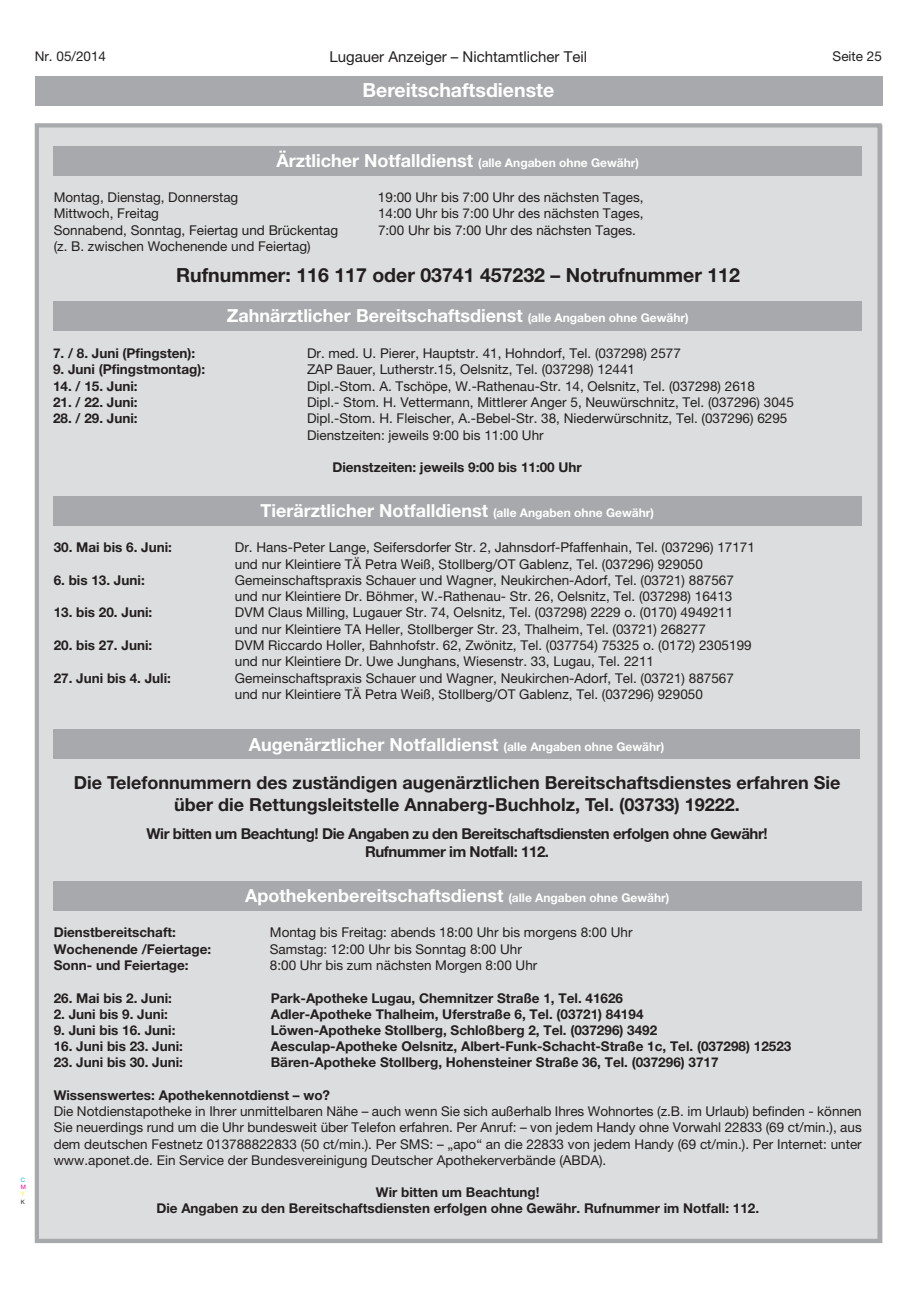
<style>
.page{position:relative;width:915px;height:1297px;background:#fff}
.page>*{position:absolute;margin:0;border:0;box-sizing:border-box;transform-origin:0 0}
.t1{font:700 19.5px "Helvetica Neue";color:#231f20}
.t2{font:700 19.5px "Helvetica Neue";color:#fff}
.t3{font:700 18px "Helvetica Neue";color:#fff}
.t4{font:700 18px/21.6px "Helvetica Neue";color:#231f20;text-align:center}
.t5{font:700 15px/18px "Helvetica Neue";letter-spacing:-.03em;color:#231f20;text-align:center}
.t6{font:15px "Helvetica Neue";color:#231f20}
.t7{font:13.5px/16.4px "Helvetica Neue";color:#231f20}
.t8{font:700 13.5px/16.2px "Helvetica Neue";color:#231f20;text-align:center}
.t9{font:6px "Helvetica Neue";color:#00adef}
.t10{font:6px "Helvetica Neue";color:#ec008c}
.t11{font:6px "Helvetica Neue";color:#fff200}
.t12{font:6px "Helvetica Neue";color:#231f20}
.s1{font-size:12px}
</style>
<div class="page">
<div style="left:35px;top:76px;width:846px;height:30px;background:#a7a9ac"></div>
<div style="left:37px;top:125px;width:842px;height:1116px;background:#dcddde"></div>
<div style="left:35px;top:123px;width:846px;height:1120px;border:4px solid #a7a9ac"></div>
<div style="left:54px;top:146px;width:807px;height:29px;background:#a7a9ac"></div>
<div style="left:54px;top:301px;width:807px;height:30px;background:#a7a9ac"></div>
<div style="left:53px;top:730px;width:806px;height:29px;background:#a7a9ac"></div>
<div style="left:53px;top:496px;width:807px;height:29px;background:#a7a9ac"></div>
<div style="left:53px;top:881px;width:808px;height:29px;background:#a7a9ac"></div>
<p class="t7" style="left:35px;top:49px;width:73px">Nr. 05/2014</p>
<p class="t6" style="left:329px;top:51px;width:259px">Lugauer Anzeiger – Nichtamtlicher Teil</p>
<p class="t7" style="left:832px;top:49px;width:51px">Seite 25</p>
<h1 class="t2" style="left:362px;top:83px;width:193px">Bereitschaftsdienste</h1>
<h1 class="t2" style="left:379px;top:83px;width:161px">Seitenüberschrift</h1>
<p class="t9" style="left:21px;top:1178px;width:6px">C</p>
<p class="t10" style="left:21px;top:1185px;width:7px">M</p>
<p class="t11" style="left:21px;top:1192px;width:5px">Y</p>
<p class="t12" style="left:21px;top:1199px;width:6px">K</p>
<h2 class="t3" style="left:276px;top:154px;width:364px">Ärztlicher Notfalldienst <span class="s1">(alle Angaben ohne Gewähr)</span></h2>
<p class="t7" style="left:54px;top:190px;width:186px">Montag, Dienstag, Donnerstag</p>
<p class="t7" style="left:378px;top:190px;width:267px">19:00 Uhr bis 7:00 Uhr des nächsten Tages,</p>
<p class="t7" style="left:54px;top:207px;width:107px">Mittwoch, Freitag</p>
<p class="t7" style="left:378px;top:207px;width:267px">14:00 Uhr bis 7:00 Uhr des nächsten Tages,</p>
<p class="t7" style="left:54px;top:223px;width:286px">Sonnabend, Sonntag, Feiertag und Brückentag</p>
<p class="t7" style="left:378px;top:223px;width:259px">7:00 Uhr bis 7:00 Uhr des nächsten Tages.</p>
<p class="t7" style="left:54px;top:239px;width:258px">(z. B. zwischen Wochenende und Feiertag)</p>
<h1 class="t1" style="left:176px;top:268px;width:565px">Rufnummer: 116 117 oder 03741 457232 – Notrufnummer 112</h1>
<h2 class="t3" style="left:227px;top:310px;width:463px">Zahnärztlicher Bereitschaftsdienst <span class="s1">(alle Angaben ohne Gewähr)</span></h2>
<p class="t8" style="left:53px;top:346px;width:144px">7. / 8. Juni (Pfingsten):</p>
<p class="t7" style="left:307px;top:346px;width:375px">Dr. med. U. Pierer, Hauptstr. 41, Hohndorf, Tel. (037298) 2577</p>
<p class="t8" style="left:53px;top:362px;width:153px">9. Juni (Pfingstmontag):</p>
<p class="t7" style="left:307px;top:362px;width:329px">ZAP Bauer, Lutherstr.15, Oelsnitz, Tel. (037298) 12441</p>
<p class="t8" style="left:53px;top:379px;width:86px">14. / 15. Juni:</p>
<p class="t7" style="left:307px;top:379px;width:449px">Dipl.-Stom. A. Tschöpe, W.-Rathenau-Str. 14, Oelsnitz, Tel. (037298) 2618</p>
<p class="t8" style="left:53px;top:395px;width:86px">21. / 22. Juni:</p>
<p class="t7" style="left:307px;top:395px;width:488px">Dipl.- Stom. H. Vettermann, Mittlerer Anger 5, Neuwürschnitz, Tel. (037296) 3045</p>
<p class="t8" style="left:53px;top:412px;width:86px">28. / 29. Juni:</p>
<p class="t7" style="left:307px;top:412px;width:481px">Dipl.-Stom. H. Fleischer, A.-Bebel-Str. 38, Niederwürschnitz, Tel. (037296) 6295<br>Dienstzeiten: jeweils 9:00 bis 11:00 Uhr</p>
<p class="t8" style="left:332px;top:460px;width:251px">Dienstzeiten: jeweils 9:00 bis 11:00 Uhr</p>
<h2 class="t3" style="left:260px;top:504px;width:395px">Tierärztlicher Notfalldienst <span class="s1">(alle Angaben ohne Gewähr)</span></h2>
<p class="t8" style="left:54px;top:540px;width:120px">30. Mai bis 6. Juni:</p>
<p class="t7" style="left:235px;top:540px;width:521px">Dr. Hans-Peter Lange, Seifersdorfer Str. 2, Jahnsdorf-Pfaffenhain, Tel. (037296) 17171 und nur Kleintiere TÄ Petra Weiß, Stollberg/OT Gablenz, Tel. (037296) 929050</p>
<p class="t8" style="left:54px;top:573px;width:92px">6. bis 13. Juni:</p>
<p class="t7" style="left:235px;top:573px;width:500px">Gemeinschaftspraxis Schauer und Wagner, Neukirchen-Adorf, Tel. (03721) 887567 und nur Kleintiere Dr. Böhmer, W.-Rathenau- Str. 26, Oelsnitz, Tel. (037298) 16413</p>
<p class="t8" style="left:54px;top:606px;width:100px">13. bis 20. Juni:</p>
<p class="t7" style="left:235px;top:606px;width:499px">DVM Claus Milling, Lugauer Str. 74, Oelsnitz, Tel. (037298) 2229 o. (0170) 4949211 und nur Kleintiere TA Heller, Stollberger Str. 23, Thalheim, Tel. (03721) 268277</p>
<p class="t8" style="left:54px;top:638px;width:100px">20. bis 27. Juni:</p>
<p class="t7" style="left:235px;top:638px;width:518px">DVM Riccardo Holler, Bahnhofstr. 62, Zwönitz, Tel. (037754) 75325 o. (0172) 2305199 und nur Kleintiere Dr. Uwe Junghans, Wiesenstr. 33, Lugau, Tel. 2211</p>
<p class="t8" style="left:54px;top:671px;width:119px">27. Juni bis 4. Juli:</p>
<p class="t7" style="left:235px;top:671px;width:500px">Gemeinschaftspraxis Schauer und Wagner, Neukirchen-Adorf, Tel. (03721) 887567 und nur Kleintiere TÄ Petra Weiß, Stollberg/OT Gablenz, Tel. (037296) 929050</p>
<h2 class="t3" style="left:248px;top:738px;width:417px">Augenärztlicher Notfalldienst <span class="s1">(alle Angaben ohne Gewähr)</span></h2>
<h2 class="t4" style="left:74px;top:774px;width:767px">Die Telefonnummern des zuständigen augenärztlichen Bereitschaftsdienstes erfahren Sie über die Rettungsleitstelle Annaberg-Buchholz, Tel. (03733) 19222.</h2>
<p class="t5" style="left:146px;top:826px;width:622px">Wir bitten um Beachtung! Die Angaben zu den Bereitschaftsdiensten erfolgen ohne Gewähr!<br>Rufnummer im Notfall: 112.</p>
<h2 class="t3" style="left:245px;top:889px;width:425px">Apothekenbereitschaftsdienst <span class="s1">(alle Angaben ohne Gewähr)</span></h2>
<p class="t8" style="left:54px;top:925px;width:124px">Dienstbereitschaft:</p>
<p class="t7" style="left:270px;top:925px;width:364px">Montag bis Freitag: abends 18:00 Uhr bis morgens 8:00 Uhr</p>
<p class="t8" style="left:54px;top:942px;width:159px">Wochenende /Feiertage:</p>
<p class="t7" style="left:270px;top:942px;width:253px">Samstag: 12:00 Uhr bis Sonntag 8:00 Uhr</p>
<p class="t8" style="left:54px;top:958px;width:136px">Sonn- und Feiertage:</p>
<p class="t7" style="left:270px;top:958px;width:269px">8:00 Uhr bis zum nächsten Morgen 8:00 Uhr</p>
<p class="t8" style="left:54px;top:991px;width:120px">26. Mai bis 2. Juni:</p>
<p class="t8" style="left:271px;top:991px;width:353px">Park-Apotheke Lugau, Chemnitzer Straße 1, Tel. 41626</p>
<p class="t8" style="left:54px;top:1007px;width:116px">2. Juni bis 9. Juni:</p>
<p class="t8" style="left:271px;top:1007px;width:374px">Adler-Apotheke Thalheim, Uferstraße 6, Tel. (03721) 84194</p>
<p class="t8" style="left:54px;top:1023px;width:123px">9. Juni bis 16. Juni:</p>
<p class="t8" style="left:271px;top:1023px;width:388px">Löwen-Apotheke Stollberg, Schloßberg 2, Tel. (037296) 3492</p>
<p class="t8" style="left:54px;top:1039px;width:131px">16. Juni bis 23. Juni:</p>
<p class="t8" style="left:271px;top:1039px;width:522px">Aesculap-Apotheke Oelsnitz, Albert-Funk-Schacht-Straße 1c, Tel. (037298) 12523</p>
<p class="t8" style="left:54px;top:1056px;width:131px">23. Juni bis 30. Juni:</p>
<p class="t8" style="left:271px;top:1056px;width:449px">Bären-Apotheke Stollberg, Hohensteiner Straße 36, Tel. (037296) 3717</p>
<p class="t8" style="left:54px;top:1088px;width:278px">Wissenswertes: Apothekennotdienst – wo?</p>
<p class="t7" style="left:54px;top:1104px;width:809px;text-align:justify">Die Notdienstapotheke in Ihrer unmittelbaren Nähe – auch wenn Sie sich außerhalb Ihres Wohnortes (z.B. im Urlaub) befinden - können Sie neuerdings rund um die Uhr bundesweit über Telefon erfahren. Per Anruf: – von jedem Handy ohne Vorwahl 22833 (69 ct/min.), aus dem deutschen Festnetz 013788822833 (50 ct/min.). Per SMS: – „apo“ an die 22833 von jedem Handy (69 ct/min.). Per Internet: unter www.aponet.de. Ein Service der Bundesvereinigung Deutscher Apothekerverbände (ABDA).</p>
<p class="t8" style="left:156px;top:1185px;width:604px">Wir bitten um Beachtung!<br>Die Angaben zu den Bereitschaftsdiensten erfolgen ohne Gewähr. Rufnummer im Notfall: 112.</p>
</div>
